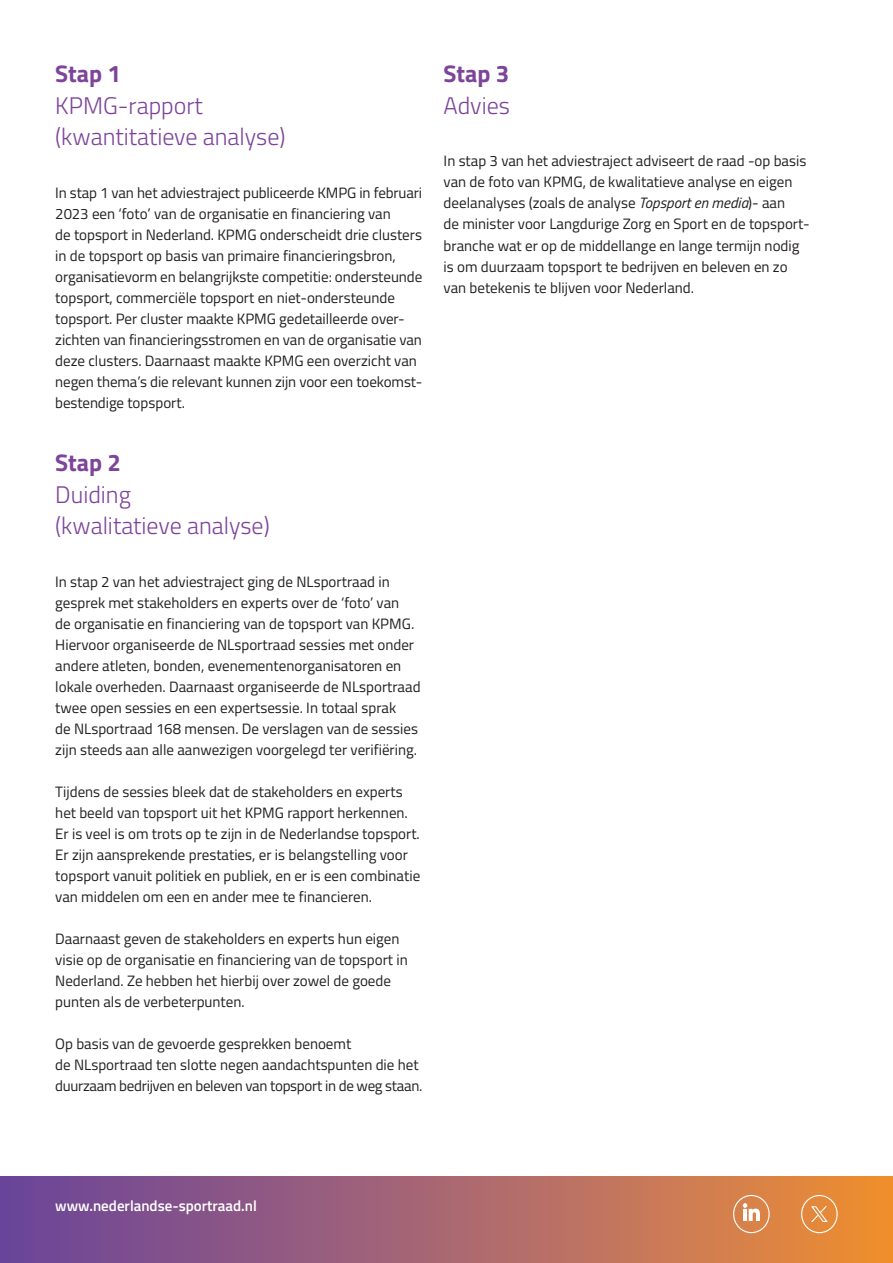
<style>
.page{position:relative;width:893px;height:1263px;background:#fff}
.page>*{position:absolute;margin:0;border:0;box-sizing:border-box;transform-origin:0 0}
.H2_Subkop_oranje{font:300 24px/31.5px "Titillium Web";color:#7d449a}
.H2_Subkop_oranje-2{font:700 24px "Titillium Web";color:#7d449a}
.P_bodytekst_zwart{font:15px/21px "Titillium Web";color:#231f20}
.P_bodytekst_zwart-2{font:600 15px "Titillium Web";color:#fff}
.s1{font-style:italic}
</style>
<div class="page">
<div style="left:0;top:1176px;width:893px;height:87px;background:linear-gradient(to right,#6843a1,#ee8e3a)"></div>
<svg style="left:743px;top:1203px;width:17px;height:18px"></svg>
<div style="left:733px;top:1195px;width:37px;height:38px;border:1px solid #fff;border-radius:50%"></div>
<div style="left:801px;top:1195px;width:37px;height:38px;border:1px solid #fff;border-radius:50%"></div>
<svg style="left:811px;top:1206px;width:17px;height:16px"></svg>
<h2 class="H2_Subkop_oranje-2" style="left:55px;top:56px;width:67px">Stap 1</h2>
<h2 class="H2_Subkop_oranje" style="left:55px;top:89px;width:232px">KPMG-rapport (kwantitatieve analyse)</h2>
<p class="P_bodytekst_zwart" style="left:55px;top:181px;width:369px">In stap 1 van het adviestraject publiceerde KMPG in februari 2023 een ‘foto’ van de organisatie en financiering van<br>de topsport in Nederland. KPMG onderscheidt drie clusters in de topsport op basis van primaire financieringsbron, organisatievorm en belangrijkste competitie: ondersteunde topsport, commerciële topsport en niet-ondersteunde topsport. Per cluster maakte KPMG gedetailleerde over&shy;zichten van financieringsstromen en van de organisatie van deze clusters. Daarnaast maakte KPMG een overzicht van negen thema’s die relevant kunnen zijn voor een toekomst&shy;bestendige topsport.</p>
<h2 class="H2_Subkop_oranje-2" style="left:55px;top:444px;width:67px">Stap 2</h2>
<h2 class="H2_Subkop_oranje" style="left:55px;top:477px;width:216px">Duiding<br>(kwalitatieve analyse)</h2>
<p class="P_bodytekst_zwart" style="left:55px;top:570px;width:367px">In stap 2 van het adviestraject ging de NLsportraad in gesprek met stakeholders en experts over de ‘foto’ van<br>de organisatie en financiering van de topsport van KPMG.<br>Hiervoor organiseerde de NLsportraad sessies met onder andere atleten, bonden, evenementenorganisatoren en lokale overheden. Daarnaast organiseerde de NLsportraad twee open sessies en een expertsessie. In totaal sprak<br>de NLsportraad 168 mensen. De verslagen van de sessies zijn steeds aan alle aanwezigen voorgelegd ter verifiëring.</p>
<p class="P_bodytekst_zwart" style="left:55px;top:780px;width:366px">Tijdens de sessies bleek dat de stakeholders en experts het beeld van topsport uit het KPMG rapport herkennen.<br>Er is veel is om trots op te zijn in de Nederlandse topsport.<br>Er zijn aansprekende prestaties, er is belangstelling voor topsport vanuit politiek en publiek, en er is een combinatie van middelen om een en ander mee te financieren.</p>
<p class="P_bodytekst_zwart" style="left:55px;top:927px;width:354px">Daarnaast geven de stakeholders en experts hun eigen visie op de organisatie en financiering van de topsport in Nederland. Ze hebben het hierbij over zowel de goede punten als de verbeterpunten.</p>
<p class="P_bodytekst_zwart" style="left:55px;top:1032px;width:369px">Op basis van de gevoerde gesprekken benoemt<br>de NLsportraad ten slotte negen aandachtspunten die het duurzaam bedrijven en beleven van topsport in de weg staan.</p>
<h2 class="H2_Subkop_oranje-2" style="left:444px;top:56px;width:67px">Stap 3</h2>
<h2 class="H2_Subkop_oranje" style="left:444px;top:89px;width:68px">Advies</h2>
<p class="P_bodytekst_zwart" style="left:444px;top:150px;width:367px">In stap 3 van het adviestraject adviseert de raad -op basis van de foto van KPMG, de kwalitatieve analyse en eigen deelanalyses (zoals de analyse <span class="s1">Topsport en media</span>)- aan<br>de minister voor Langdurige Zorg en Sport en de topsport&shy;branche wat er op de middellange en lange termijn nodig is om duurzaam topsport te bedrijven en beleven en zo van betekenis te blijven voor Nederland.</p>
<p class="P_bodytekst_zwart-2" style="left:55px;top:1194px;width:203px">www.nederlandse-sportraad.nl</p>
</div>
